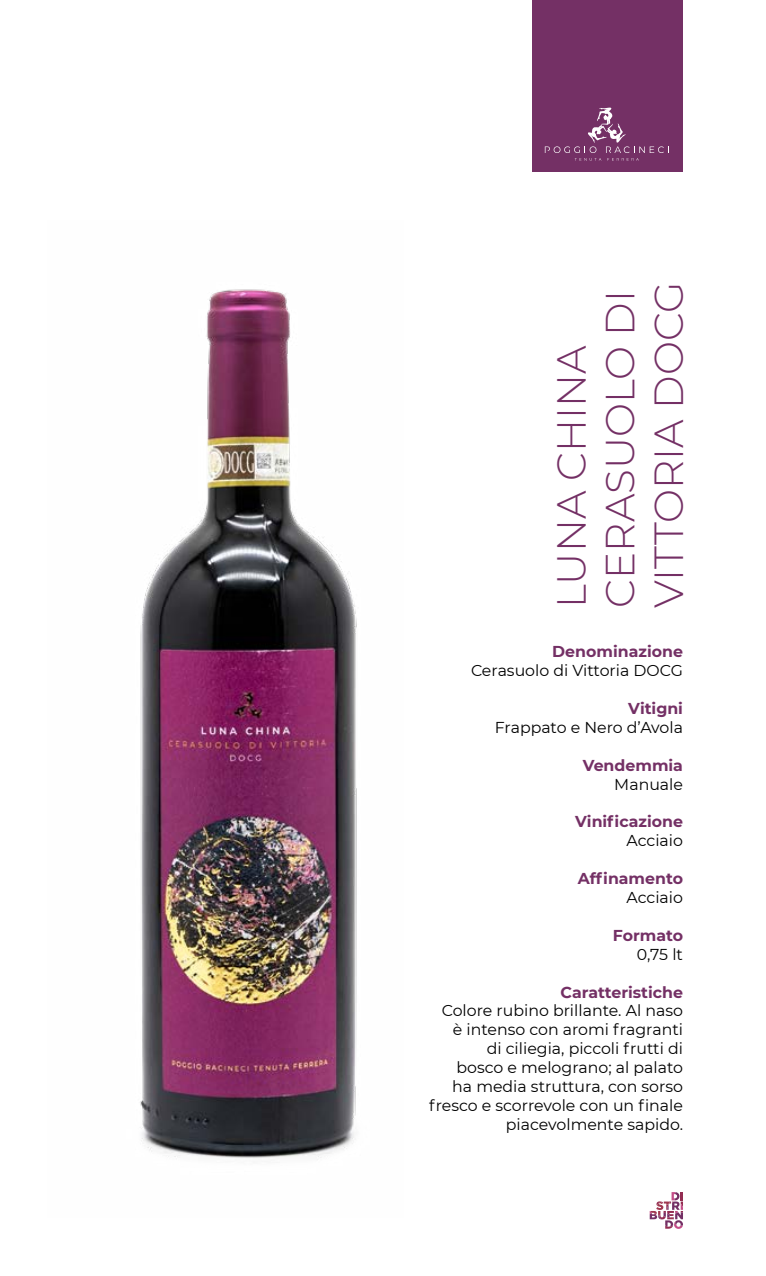
<style>
.page{position:relative;width:766px;height:1276px;background:#fff}
.page>*{position:absolute;margin:0;border:0;box-sizing:border-box;transform-origin:0 0}
.t1{font:300 40.5px/48.6px "Montserrat";color:#743065}
.t2{font:15.75px/18.9px "Montserrat";color:#000;text-align:right}
.t3{font:700 15.75px "Montserrat";color:#743065}
</style>
<div class="page">
<div style="left:532px;top:0;width:150px;height:171px;background:#743065"></div>
<svg style="left:649px;top:1192px;width:33px;height:36px"></svg>
<img style="left:140px;top:289px;width:217px;height:869px">
<svg style="left:544px;top:108px;width:120px;height:53px"></svg>
<h1 class="t1" style="left:545px;top:608px;width:327px;rotate:-90deg">LUNA CHINA<br>CERASUOLO DI<br>VITTORIA DOCG</h1>
<p class="t3" style="left:552px;top:640px;width:132px">Denominazione</p>
<p class="t2" style="left:471px;top:660px;width:213px">Cerasuolo di Vittoria DOCG</p>
<p class="t3" style="left:628px;top:697px;width:56px">Vitigni</p>
<p class="t2" style="left:494px;top:717px;width:190px">Frappato e Nero d’Avola</p>
<p class="t3" style="left:582px;top:753px;width:102px">Vendemmia</p>
<p class="t2" style="left:614px;top:774px;width:70px">Manuale</p>
<p class="t3" style="left:575px;top:810px;width:109px">Vinificazione</p>
<p class="t2" style="left:626px;top:830px;width:58px">Acciaio</p>
<p class="t3" style="left:577px;top:867px;width:107px">Affinamento</p>
<p class="t2" style="left:626px;top:887px;width:58px">Acciaio</p>
<p class="t3" style="left:612px;top:924px;width:72px">Formato</p>
<p class="t2" style="left:636px;top:944px;width:48px">0,75 lt</p>
<p class="t3" style="left:560px;top:980px;width:124px">Caratteristiche</p>
<p class="t2" style="left:429px;top:1001px;width:255px">Colore rubino brillante. Al naso è intenso con aromi fragranti<br>di ciliegia, piccoli frutti di<br>bosco e melograno; al palato<br>ha media struttura, con sorso fresco e scorrevole con un finale piacevolmente sapido.</p>
</div>
